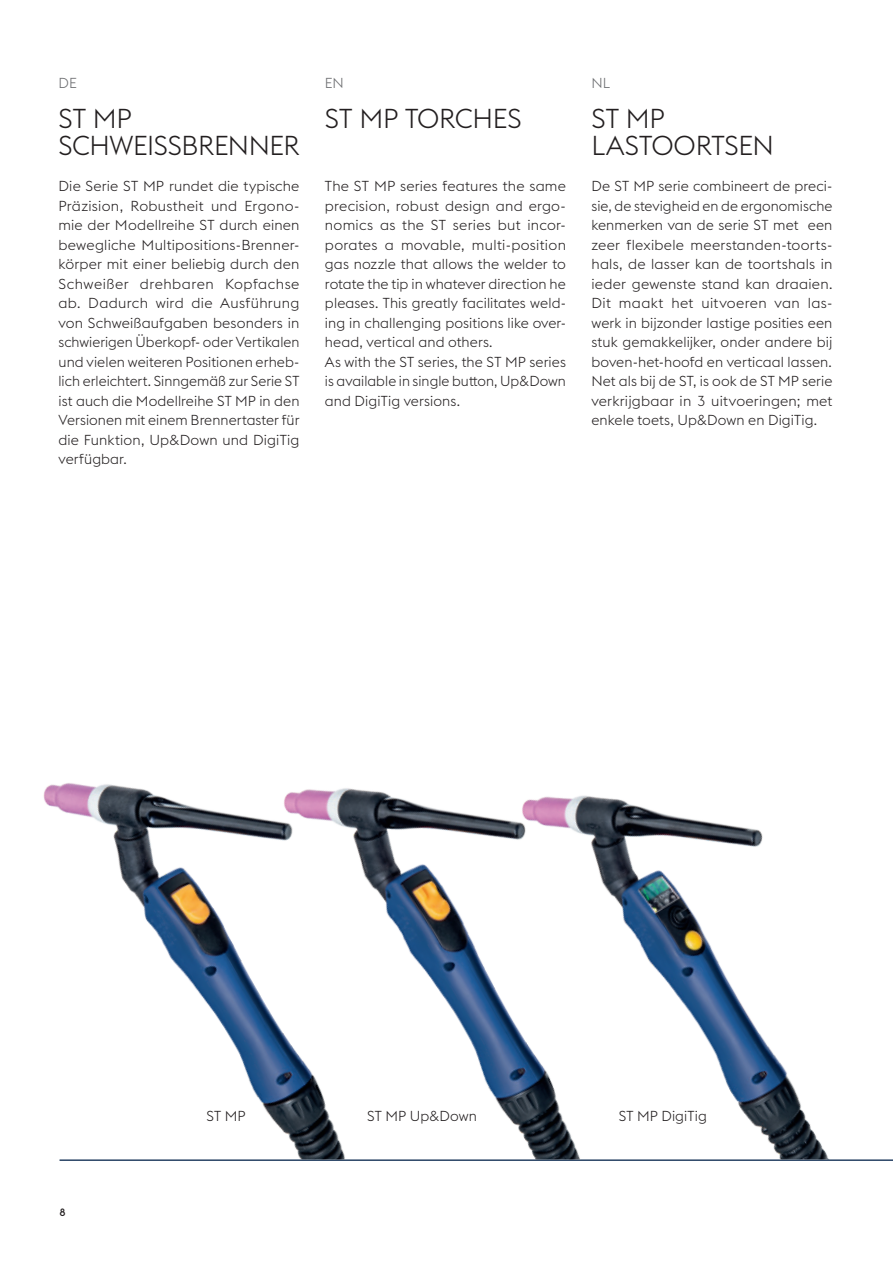
<style>
.page{position:relative;width:893px;height:1263px;background:#fff}
.page>*{position:absolute;margin:0;border:0;box-sizing:border-box;transform-origin:0 0}
.HL-2_single_column{font:300 27px/27px "voestalpine";letter-spacing:-.01em;color:#231f20}
.Copy_9_5_13_NL{font:300 14.25px/19.5px "voestalpine";letter-spacing:.01em;color:#231f20;text-align:justify}
.Language_single_colu{font:300 14.25px "voestalpine";color:#6c6d70}
.t1{font:500 10.5px "voestalpine";color:#231f20}
</style>
<div class="page">
<hr style="left:60px;top:1159px;width:833px;height:2px;background:#284264">
<img style="left:43px;top:783px;width:222px;height:326px">
<img style="left:265px;top:788px;width:238px;height:371px">
<img style="left:503px;top:795px;width:326px;height:364px">
<p class="Language_single_colu" style="left:59px;top:75px;width:20px">DE</p>
<p class="HL-2_single_column" style="left:59px;top:105px;width:242px">ST MP<br>SCHWEISSBRENNER</p>
<p class="Copy_9_5_13_NL" style="left:59px;top:177px;width:242px">Die Serie ST MP rundet die typische Präzision, Robustheit und Ergono&shy;mie der Modellreihe ST durch einen bewegliche Multipositions-Brenner&shy;körper mit einer beliebig durch den Schweißer drehbaren Kopfachse ab. Dadurch wird die Ausführung von Schweißaufgaben besonders in schwierigen Überkopf- oder Vertikalen und vielen weiteren Positionen erheb&shy;lich erleichtert. Sinngemäß zur Serie ST ist auch die Modellreihe ST MP in den Versionen mit einem Brennertaster für die Funktion, Up&amp;Down und DigiTig verfügbar.</p>
<p class="Language_single_colu" style="left:325px;top:75px;width:20px">EN</p>
<p class="HL-2_single_column" style="left:325px;top:105px;width:198px">ST MP TORCHES</p>
<p class="Copy_9_5_13_NL" style="left:325px;top:177px;width:242px">The ST MP series features the same precision, robust design and ergo&shy;nomics as the ST series but incor&shy;porates a movable, multi-position gas nozzle that allows the welder to rotate the tip in whatever direction he pleases. This greatly facilitates weld&shy;ing in challenging positions like over&shy;head, vertical and others.</p>
<p class="Copy_9_5_13_NL" style="left:325px;top:352px;width:242px">As with the ST series, the ST MP series is available in single button, Up&amp;Down and DigiTig versions.</p>
<p class="Language_single_colu" style="left:591px;top:75px;width:20px">NL</p>
<p class="HL-2_single_column" style="left:591px;top:105px;width:184px">ST MP<br>LASTOORTSEN</p>
<p class="Copy_9_5_13_NL" style="left:591px;top:177px;width:242px">De ST MP serie combineert de preci&shy;sie, de stevigheid en de ergonomische kenmerken van de serie ST met een zeer flexibele meerstanden-toorts&shy;hals, de lasser kan de toortshals in ieder gewenste stand kan draaien.<br>Dit maakt het uitvoeren van las&shy;werk in bijzonder lastige posities een stuk gemakkelijker, onder andere bij boven-het-hoofd en verticaal lassen.</p>
<p class="Copy_9_5_13_NL" style="left:591px;top:372px;width:242px">Net als bij de ST, is ook de ST MP serie verkrijgbaar in 3 uitvoeringen; met enkele toets, Up&amp;Down en DigiTig.</p>
<p class="t1" style="left:60px;top:1206px;width:8px">8</p>
<p class="Copy_9_5_13_NL" style="left:206px;top:1106px;width:41px">ST MP</p>
<p class="Copy_9_5_13_NL" style="left:367px;top:1106px;width:111px">ST MP Up&amp;Down</p>
<p class="Copy_9_5_13_NL" style="left:619px;top:1106px;width:90px">ST MP DigiTig</p>
</div>
